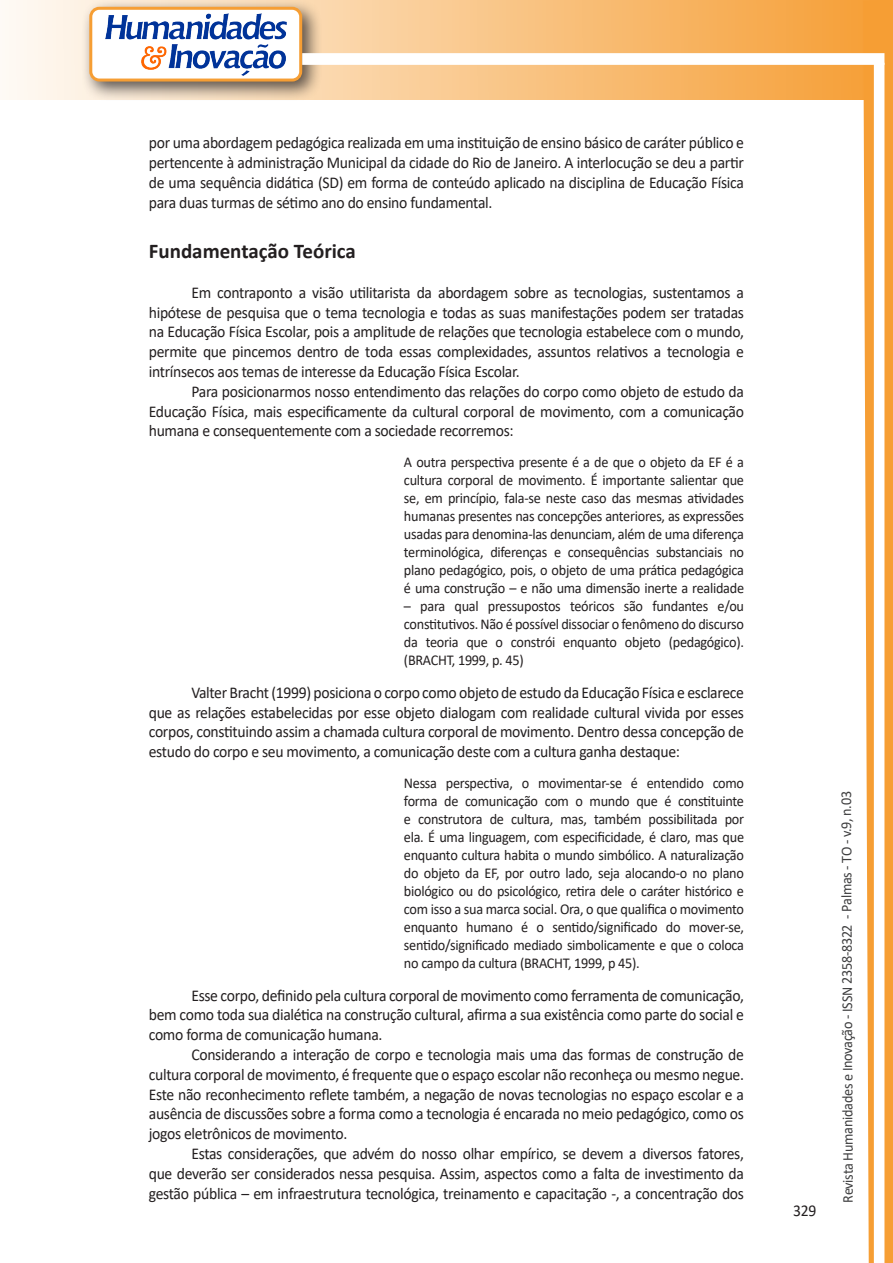
<style>
.page{position:relative;width:893px;height:1263px;background:#fff}
.page>*{position:absolute;margin:0;border:0;box-sizing:border-box;transform-origin:0 0}
.Titulo_2{font:700 21px "Calibri";color:#231f20}
.texto{font:16.5px/19.8px "Calibri";letter-spacing:-.02em;color:#231f20;text-align:justify;scale:.95 1}
.citacao{font:15px/18px "Calibri";letter-spacing:-.02em;color:#231f20;text-align:justify;scale:.95 1}
.t1{font:15px "Calibri";letter-spacing:-.025em;color:#3e3e3f;scale:.95 1}
</style>
<div class="page">
<svg style="left:5px;top:0;width:858px;height:100px;background:#f9c484"></svg>
<div style="left:81px;top:0;width:241px;height:102px;background:#231f20;opacity:.75"></div>
<div style="left:91px;top:8px;width:210px;height:72px;background:#fff;border-radius:9px"></div>
<div style="left:89px;top:7px;width:213px;height:75px;border:3px solid #f69e34;border-radius:9px"></div>
<div style="left:302px;top:53px;width:582px;height:12px;background:#fff;border:2px solid #fff"></div>
<svg style="left:863px;top:0;width:30px;height:1263px"></svg>
<img style="left:105px;top:13px;width:181px;height:62px">
<p class="texto" style="left:149px;top:133px;width:628px">por uma abordagem pedagógica realizada em uma instituição de ensino básico de caráter público e pertencente à administração Municipal da cidade do Rio de Janeiro. A interlocução se deu a partir de uma sequência didática (SD) em forma de conteúdo aplicado na disciplina de Educação Física para duas turmas de sétimo ano do ensino fundamental.</p>
<p class="Titulo_2" style="left:149px;top:236px;width:209px">Fundamentação Teórica</p>
<p class="texto" style="left:149px;top:282px;width:628px;text-indent:43px">Em contraponto a visão utilitarista da abordagem sobre as tecnologias, sustentamos a hipótese de pesquisa que o tema tecnologia e todas as suas manifestações podem ser tratadas na Educação Física Escolar, pois a amplitude de relações que tecnologia estabelece com o mundo, permite que pincemos dentro de toda essas complexidades, assuntos relativos a tecnologia e intrínsecos aos temas de interesse da Educação Física Escolar.</p>
<p class="texto" style="left:149px;top:381px;width:628px;text-indent:43px">Para posicionarmos nosso entendimento das relações do corpo como objeto de estudo da Educação Física, mais especificamente da cultural corporal de movimento, com a comunicação humana e consequentemente com a sociedade recorremos:</p>
<p class="citacao" style="left:404px;top:453px;width:360px">A outra perspectiva presente é a de que o objeto da EF é a cultura corporal de movimento. É importante salientar que se, em princípio, fala-se neste caso das mesmas atividades humanas presentes nas concepções anteriores, as expressões usadas para denomina-las denunciam, além de uma diferença terminológica, diferenças e consequências substanciais no plano pedagógico, pois, o objeto de uma prática pedagógica é uma construção – e não uma dimensão inerte a realidade</p>
<p class="citacao" style="left:404px;top:597px;width:359px">– para qual pressupostos teóricos são fundantes e/ou constitutivos. Não é possível dissociar o fenômeno do discurso da teoria que o constrói enquanto objeto (pedagógico). (BRACHT, 1999, p. 45)</p>
<p class="texto" style="left:149px;top:682px;width:628px;text-indent:43px">Valter Bracht (1999) posiciona o corpo como objeto de estudo da Educação Física e esclarece que as relações estabelecidas por esse objeto dialogam com realidade cultural vivida por esses corpos, constituindo assim a chamada cultura corporal de movimento. Dentro dessa concepção de estudo do corpo e seu movimento, a comunicação deste com a cultura ganha destaque:</p>
<p class="citacao" style="left:404px;top:774px;width:360px">Nessa perspectiva, o movimentar-se é entendido como forma de comunicação com o mundo que é constituinte e construtora de cultura, mas, também possibilitada por ela. É uma linguagem, com especificidade, é claro, mas que enquanto cultura habita o mundo simbólico. A naturalização do objeto da EF, por outro lado, seja alocando-o no plano biológico ou do psicológico, retira dele o caráter histórico e com isso a sua marca social. Ora, o que qualifica o movimento enquanto humano é o sentido/significado do mover-se, sentido/significado mediado simbolicamente e que o coloca no campo da cultura (BRACHT, 1999, p 45).</p>
<p class="texto" style="left:149px;top:985px;width:628px;text-indent:43px">Esse corpo, definido pela cultura corporal de movimento como ferramenta de comunicação, bem como toda sua dialética na construção cultural, afirma a sua existência como parte do social e como forma de comunicação humana.</p>
<p class="texto" style="left:149px;top:1044px;width:628px;text-indent:43px">Considerando a interação de corpo e tecnologia mais uma das formas de construção de cultura corporal de movimento, é frequente que o espaço escolar não reconheça ou mesmo negue.<br>Este não reconhecimento reflete também, a negação de novas tecnologias no espaço escolar e a ausência de discussões sobre a forma como a tecnologia é encarada no meio pedagógico, como os jogos eletrônicos de movimento.</p>
<p class="texto" style="left:149px;top:1143px;width:628px;text-indent:43px">Estas considerações, que advém do nosso olhar empírico, se devem a diversos fatores, que deverão ser considerados nessa pesquisa. Assim, aspectos como a falta de investimento da gestão pública – em infraestrutura tecnológica, treinamento e capacitação -, a concentração dos</p>
<p class="texto" style="left:793px;top:1200px;width:26px">329</p>
<p class="t1" style="left:837px;top:1203px;width:435px;rotate:-90deg">Revista Humanidades e Inovação - ISSN 2358-8322 - Palmas - TO - v.9, n.03</p>
</div>
